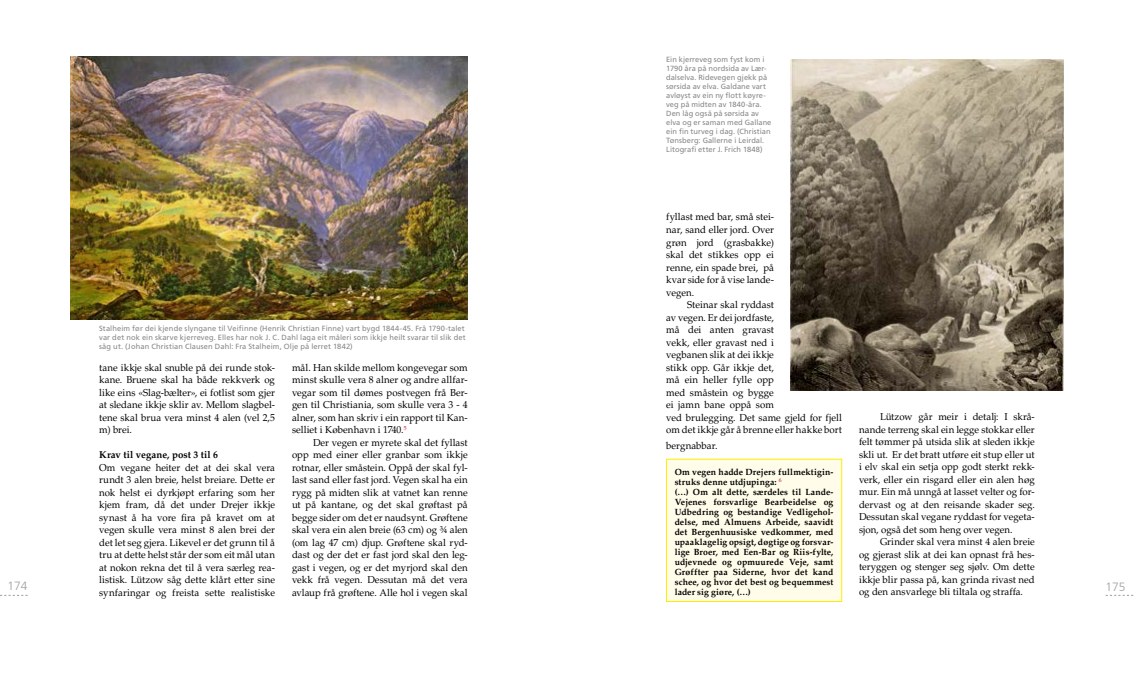
<style>
.page{position:relative;width:1134px;height:681px;background:#fff}
.page>*{position:absolute;margin:0;border:0;box-sizing:border-box;transform-origin:0 0}
.t1{font:300 12px "Frutiger LT Std";color:#9c9e9f}
.t2{font:10px/12.5px "Palatino LT Std";color:#000;text-align:justify}
.t3{font:700 10px "Palatino LT Std";letter-spacing:.005em;color:#000}
.t4{font:700 9px/10px "Palatino LT Std";letter-spacing:.01em;color:#000}
.t5{font:7.5px/9px "Frutiger LT Std";letter-spacing:.01em;color:#87888a}
</style>
<div class="page">
<div style="left:666px;top:459px;width:176px;height:142px;background:#fffdea;border:1px solid #ffed00"></div>
<img style="left:791px;top:59px;width:272px;height:331px">
<img style="left:71px;top:57px;width:397px;height:262px">
<p class="t5" style="left:666px;top:55px;width:107px">Ein kjerreveg som fyst kom i<br>1790 åra på nordsida av Lær&shy;dalselva. Ridevegen gjekk på sørsida av elva. Galdane vart avløyst av ein ny flott køyre&shy;veg på midten av 1840-åra.<br>Den låg også på sørsida av elva og er saman med Gallane ein fin turveg i dag. (Christian<br>Tønsberg: Gallerne i Leirdal.<br>Litografi etter J. Frich 1848)</p>
<p class="t2" style="left:666px;top:211px;width:109px">fyllast med bar, små stei&shy;nar, sand eller jord. Over grøn jord (grasbakke) skal det stikkes opp ei renne, ein spade brei, på kvar side for å vise lande&shy;vegen.</p>
<p class="t2" style="left:666px;top:298px;width:177px;text-align:left;text-indent:21px">Steinar skal ryddast<br>av vegen. Er dei jordfaste,<br>må dei anten gravast<br>vekk, eller gravast ned i<br>vegbanen slik at dei ikkje<br>stikk opp. Går ikkje det,<br>må ein heller fylle opp<br>med småstein og bygge<br>ei jamn bane oppå som<br>ved brulegging. Det same gjeld for fjell om det ikkje går å brenne eller hakke bort</p>
<p class="t2" style="left:666px;top:439px;width:53px">bergnabbar.</p>
<p class="t4" style="left:675px;top:467px;width:160px">Om vegen hadde Drejers fullmektigin&shy;struks denne utdjupinga: <sup>6<br></sup>(…) Om alt dette, særdeles til Lande-Vejenes forsvarlige Bearbeidelse og Udbedring og bestandige Vedligehol&shy;delse, med Almuens Arbeide, saavidt det Bergenhuusiske vedkommer, med upaaklagelig opsigt, døgtige og forsvar&shy;lige Broer, med Een-Bar og Riis-fylte, udjevnede og opmuurede Veje, samt Grøffter paa Siderne, hvor det kand schee, og hvor det best og bequemmest lader sig giøre, (…)</p>
<p class="t5" style="left:99px;top:324px;width:368px">Stalheim før dei kjende slyngane til Veifinne (Henrik Christian Finne) vart bygd 1844-45. Frå 1790-talet var det nok ein skarve kjerreveg. Elles har nok J. C. Dahl laga eit måleri som ikkje heilt svarar til slik det såg ut. (Johan Christian Clausen Dahl: Fra Stalheim, Olje på lerret 1842)</p>
<p class="t2" style="left:99px;top:361px;width:177px">tane ikkje skal snuble på dei runde stok&shy;kane. Bruene skal ha både rekkverk og like eins «Slag-bælter», ei fotlist som gjer at sledane ikkje sklir av. Mellom slagbel&shy;tene skal brua vera minst 4 alen (vel 2,5 m) brei.</p>
<p class="t3" style="left:99px;top:449px;width:120px">Krav til vegane, post 3 til 6</p>
<p class="t2" style="left:99px;top:461px;width:177px">Om vegane heiter det at dei skal vera rundt 3 alen breie, helst breiare. Dette er nok helst ei dyrkjøpt erfaring som her kjem fram, då det under Drejer ikkje synast å ha vore fira på kravet om at vegen skulle vera minst 8 alen brei der det let seg gjera. Likevel er det grunn til å tru at dette helst står der som eit mål utan at nokon rekna det til å vera særleg rea&shy;listisk. Lützow såg dette klårt etter sine synfaringar og freista sette realistiske</p>
<p class="t2" style="left:292px;top:361px;width:177px">mål. Han skilde mellom kongevegar som minst skulle vera 8 alner og andre allfar&shy;vegar som til dømes postvegen frå Ber&shy;gen til Christiania, som skulle vera 3 - 4 alner, som han skriv i ein rapport til Kan&shy;selliet i København i 1740.<sup>5</sup></p>
<p class="t2" style="left:292px;top:436px;width:177px;text-indent:21px">Der vegen er myrete skal det fyllast opp med einer eller granbar som ikkje rotnar, eller småstein. Oppå der skal fyl&shy;last sand eller fast jord. Vegen skal ha ein rygg på midten slik at vatnet kan renne ut på kantane, og det skal grøftast på begge sider om det er naudsynt. Grøftene skal vera ein alen breie (63 cm) og ¾ alen (om lag 47 cm) djup. Grøftene skal ryd&shy;dast og der det er fast jord skal den leg&shy;gast i vegen, og er det myrjord skal den vekk frå vegen. Dessutan må det vera avlaup frå grøftene. Alle hol i vegen skal</p>
<p class="t2" style="left:859px;top:410px;width:177px;text-indent:21px">Lützow går meir i detalj: I skrå&shy;nande terreng skal ein legge stokkar eller felt tømmer på utsida slik at sleden ikkje skli ut. Er det bratt utføre eit stup eller ut i elv skal ein setja opp godt sterkt rekk&shy;verk, eller ein risgard eller ein alen høg mur. Ein må unngå at lasset velter og for&shy;dervast og at den reisande skader seg.<br>Dessutan skal vegane ryddast for vegeta&shy;sjon, også det som heng over vegen.</p>
<p class="t2" style="left:859px;top:535px;width:177px;text-indent:21px">Grinder skal vera minst 4 alen breie og gjerast slik at dei kan opnast frå hes&shy;teryggen og stenger seg sjølv. Om dette ikkje blir passa på, kan grinda rivast ned og den ansvarlege bli tiltala og straffa.</p>
<p class="t1" style="left:8px;top:579px;width:22px">174</p>
<p class="t1" style="left:1106px;top:579px;width:22px">175</p>
</div>
